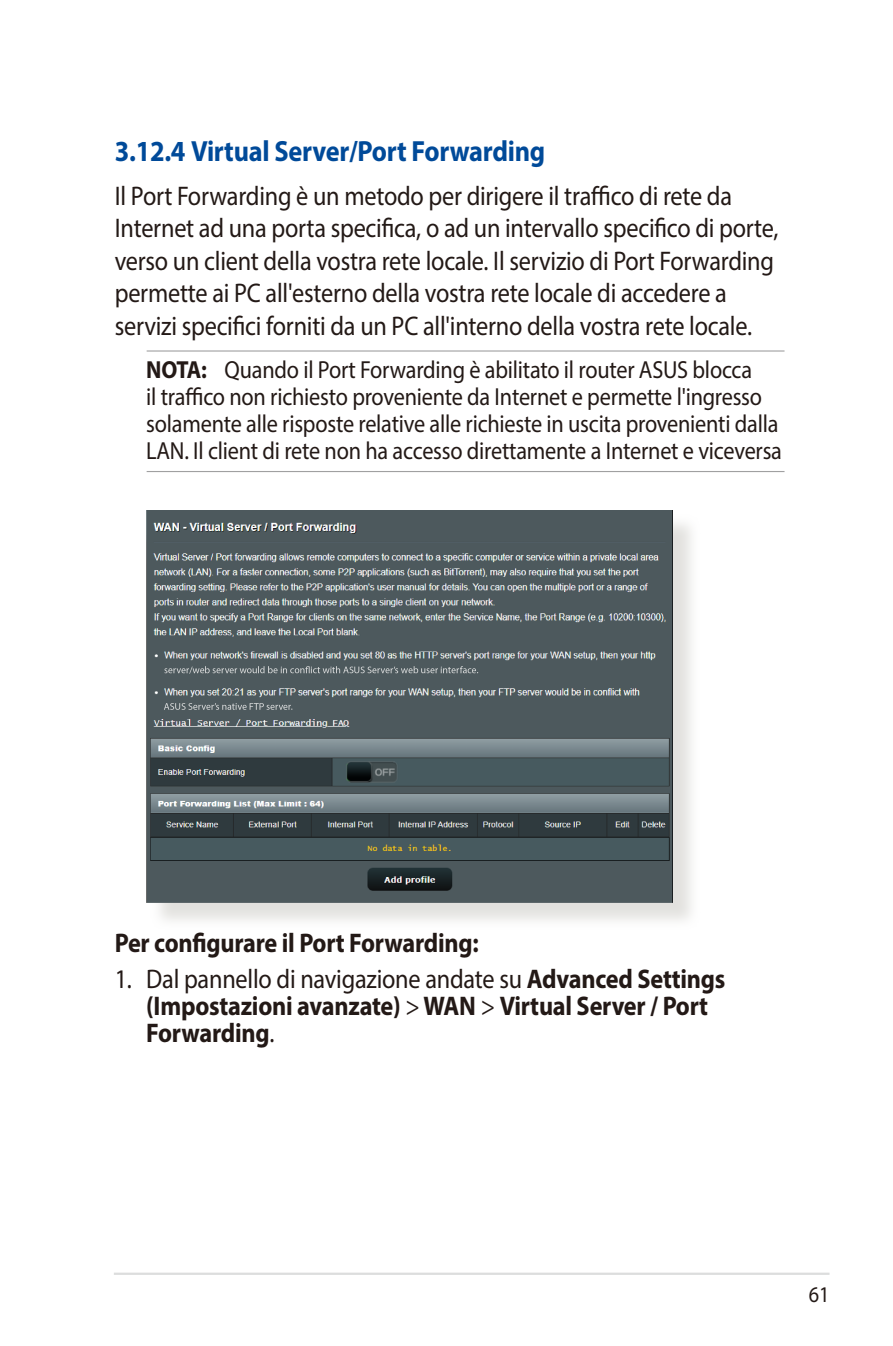
<style>
.page{position:relative;width:893px;height:1346px;background:#fff}
.page>*{position:absolute;margin:0;border:0;box-sizing:border-box;transform-origin:0 0}
.t1{font:700 29.25px "Myriad Pro";letter-spacing:-.01em;color:#004a99;scale:.9 1}
.t2{font:27px/32.4px "Myriad Pro";letter-spacing:-.01em;color:#231916;scale:.9 1}
.t3{font:700 27px/27px "Myriad Pro";letter-spacing:-.01em;color:#231916;scale:.9 1}
.t4{font:24.75px/27px "Myriad Pro";letter-spacing:-.01em;color:#231916;scale:.9 1}
.t5{font:22.5px "Myriad Pro";color:#231916;scale:.9 1}
.s1{font-weight:700}
.s2{font-weight:400}
</style>
<div class="page">
<hr style="left:114px;top:1272px;width:715px;height:3px;background:#dcdddd">
<hr style="left:147px;top:350px;width:637px;height:2px;background:#a0a0a1">
<hr style="left:147px;top:471px;width:637px;height:1px;background:#a0a0a1">
<div style="left:150px;top:514px;width:551px;height:416px;background:#d9d8d4;opacity:.75"></div>
<img style="left:147px;top:510px;width:526px;height:392px">
<p class="t1" style="left:115px;top:132px;width:480px">3.12.4 Virtual Server/Port Forwarding</p>
<p class="t2" style="left:115px;top:179px;width:739px">Il Port Forwarding è un metodo per dirigere il traffico di rete da Internet ad una porta specifica, o ad un intervallo specifico di porte, verso un client della vostra rete locale. Il servizio di Port Forwarding permette ai PC all'esterno della vostra rete locale di accedere a servizi specifici forniti da un PC all'interno della vostra rete locale.</p>
<p class="t4" style="left:146px;top:356px;width:708px"><span class="s1">NOTA:</span> Quando il Port Forwarding è abilitato il router ASUS blocca<br>il traffico non richiesto proveniente da Internet e permette l'ingresso solamente alle risposte relative alle richieste in uscita provenienti dalla LAN. Il client di rete non ha accesso direttamente a Internet e viceversa</p>
<p class="t3" style="left:115px;top:928px;width:406px">Per configurare il Port Forwarding:</p>
<p class="t3" style="left:146px;top:965px;width:645px;text-indent:-31px"><span class="s2">1. Dal pannello di navigazione andate su</span> Advanced Settings (Impostazioni avanzate) <span class="s2">&gt;</span> WAN <span class="s2">&gt;</span> Virtual Server / Port<br>Forwarding<span class="s2">.</span></p>
<p class="t5" style="left:809px;top:1281px;width:24px">61</p>
</div>
